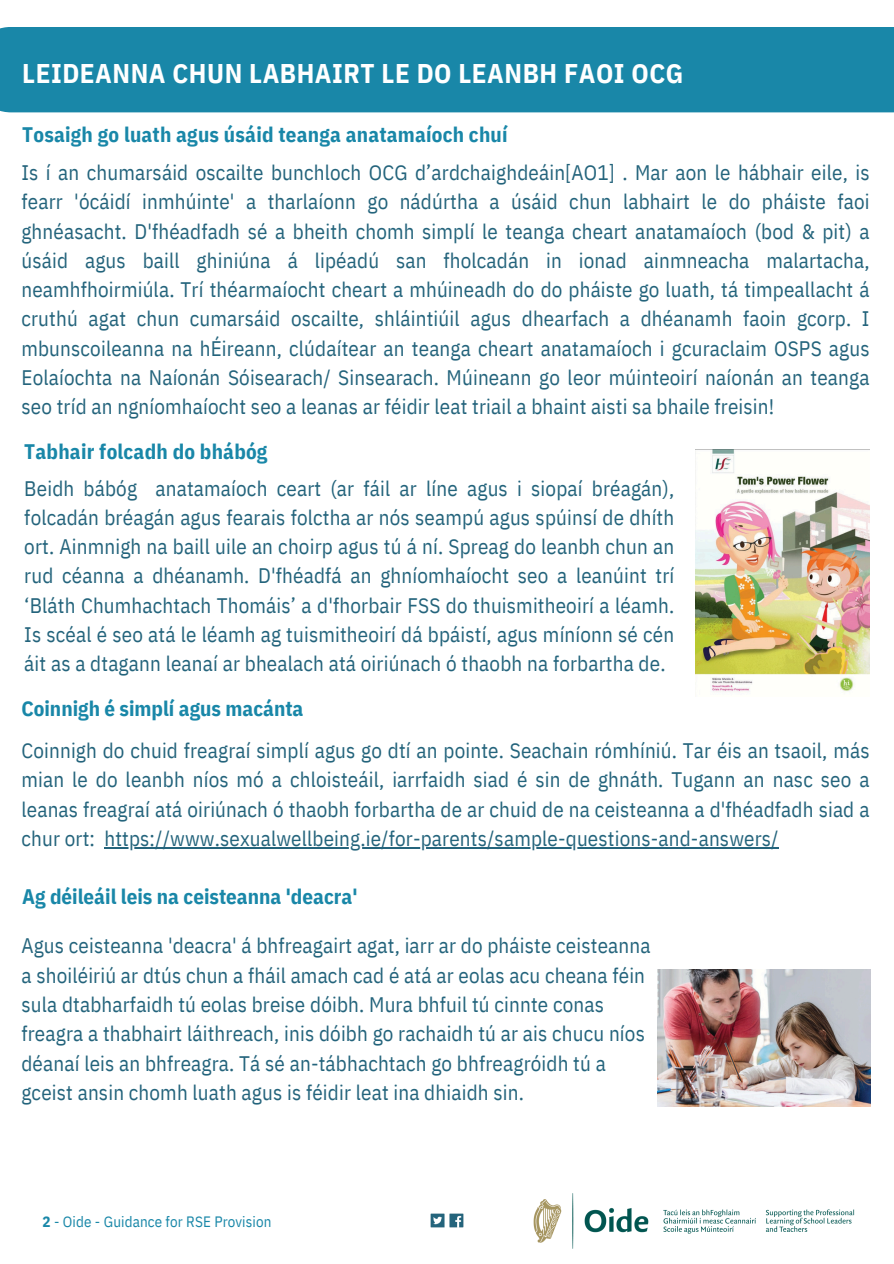
<style>
.page{position:relative;width:894px;height:1264px;background:#fff}
.page>*{position:absolute;margin:0;border:0;box-sizing:border-box;transform-origin:0 0}
.t1{font:700 27px "IBM Plex Sans Cond";letter-spacing:.02em;color:#fff}
.t2{font:21px/29.2px "IBM Plex Sans Cond";letter-spacing:.01em;color:#24647c;text-align:justify}
.t3{font:700 21px "IBM Plex Sans Cond";letter-spacing:.01em;color:#1987a8}
.t4{font:15px "IBM Plex Sans Cond";letter-spacing:.01em;color:#1987a8}
.s1{font-weight:700}
</style>
<div class="page">
<img style="left:695px;top:449px;width:174px;height:244px">
<img style="left:430px;top:1213px;width:34px;height:15px">
<div style="left:0;top:27px;width:893px;height:85px;background:#1987a8"></div>
<img style="left:533px;top:1193px;width:322px;height:56px">
<hr style="left:104px;top:847px;width:674px;height:1px;background:#24647c">
<img style="left:657px;top:969px;width:212px;height:137px">
<h3 class="t1" style="left:22px;top:55px;width:662px">LEIDEANNA CHUN LABHAIRT LE DO LEANBH FAOI OCG</h3>
<p class="t3" style="left:22px;top:120px;width:487px">Tosaigh go luath agus úsáid teanga anatamaíoch chuí</p>
<h2 class="t2" style="left:21px;top:157px;width:849px">Is í an chumarsáid oscailte bunchloch OCG d’ardchaighdeáin[AO1] . Mar aon le hábhair eile, is fearr 'ócáidí inmhúinte' a tharlaíonn go nádúrtha a úsáid chun labhairt le do pháiste faoi ghnéasacht. D'fhéadfadh sé a bheith chomh simplí le teanga cheart anatamaíoch (bod &amp; pit) a úsáid agus baill ghiniúna á lipéadú san fholcadán in ionad ainmneacha malartacha, neamhfhoirmiúla. Trí théarmaíocht cheart a mhúineadh do do pháiste go luath, tá timpeallacht á cruthú agat chun cumarsáid oscailte, shláintiúil agus dhearfach a dhéanamh faoin gcorp. I mbunscoileanna na hÉireann, clúdaítear an teanga cheart anatamaíoch i gcuraclaim OSPS agus Eolaíochta na Naíonán Sóisearach/ Sinsearach. Múineann go leor múinteoirí naíonán an teanga seo tríd an ngníomhaíocht seo a leanas ar féidir leat triail a bhaint aisti sa bhaile freisin!</h2>
<h2 class="t3" style="left:24px;top:437px;width:244px">Tabhair folcadh do bhábóg</h2>
<h3 class="t2" style="left:24px;top:473px;width:651px">Beidh bábóg anatamaíoch ceart (ar fáil ar líne agus i siopaí bréagán), folcadán bréagán agus fearais folctha ar nós seampú agus spúinsí de dhíth ort. Ainmnigh na baill uile an choirp agus tú á ní. Spreag do leanbh chun an rud céanna a dhéanamh. D'fhéadfá an ghníomhaíocht seo a leanúint trí ‘Bláth Chumhachtach Thomáis’ a d'fhorbair FSS do thuismitheoirí a léamh.<br>Is scéal é seo atá le léamh ag tuismitheoirí dá bpáistí, agus míníonn sé cén áit as a dtagann leanaí ar bhealach atá oiriúnach ó thaobh na forbartha de.</h3>
<h3 class="t3" style="left:21px;top:695px;width:283px">Coinnigh é simplí agus macánta</h3>
<p class="t2" style="left:21px;top:735px;width:849px">Coinnigh do chuid freagraí simplí agus go dtí an pointe. Seachain rómhíniú. Tar éis an tsaoil, más mian le do leanbh níos mó a chloisteáil, iarrfaidh siad é sin de ghnáth. Tugann an nasc seo a leanas freagraí atá oiriúnach ó thaobh forbartha de ar chuid de na ceisteanna a d'fhéadfadh siad a chur ort: https://www.sexualwellbeing.ie/for-parents/sample-questions-and-answers/</p>
<p class="t3" style="left:22px;top:882px;width:337px">Ag déileáil leis na ceisteanna 'deacra'</p>
<p class="t2" style="left:21px;top:930px;width:630px;text-align:left">Agus ceisteanna 'deacra' á bhfreagairt agat, iarr ar do pháiste ceisteanna a shoiléiriú ar dtús chun a fháil amach cad é atá ar eolas acu cheana féin sula dtabharfaidh tú eolas breise dóibh. Mura bhfuil tú cinnte conas freagra a thabhairt láithreach, inis dóibh go rachaidh tú ar ais chucu níos déanaí leis an bhfreagra. Tá sé an-tábhachtach go bhfreagróidh tú a gceist ansin chomh luath agus is féidir leat ina dhiaidh sin.</p>
<h3 class="t4" style="left:43px;top:1211px;width:230px"><span class="s1">2</span> - Oide - Guidance for RSE Provision</h3>
</div>
